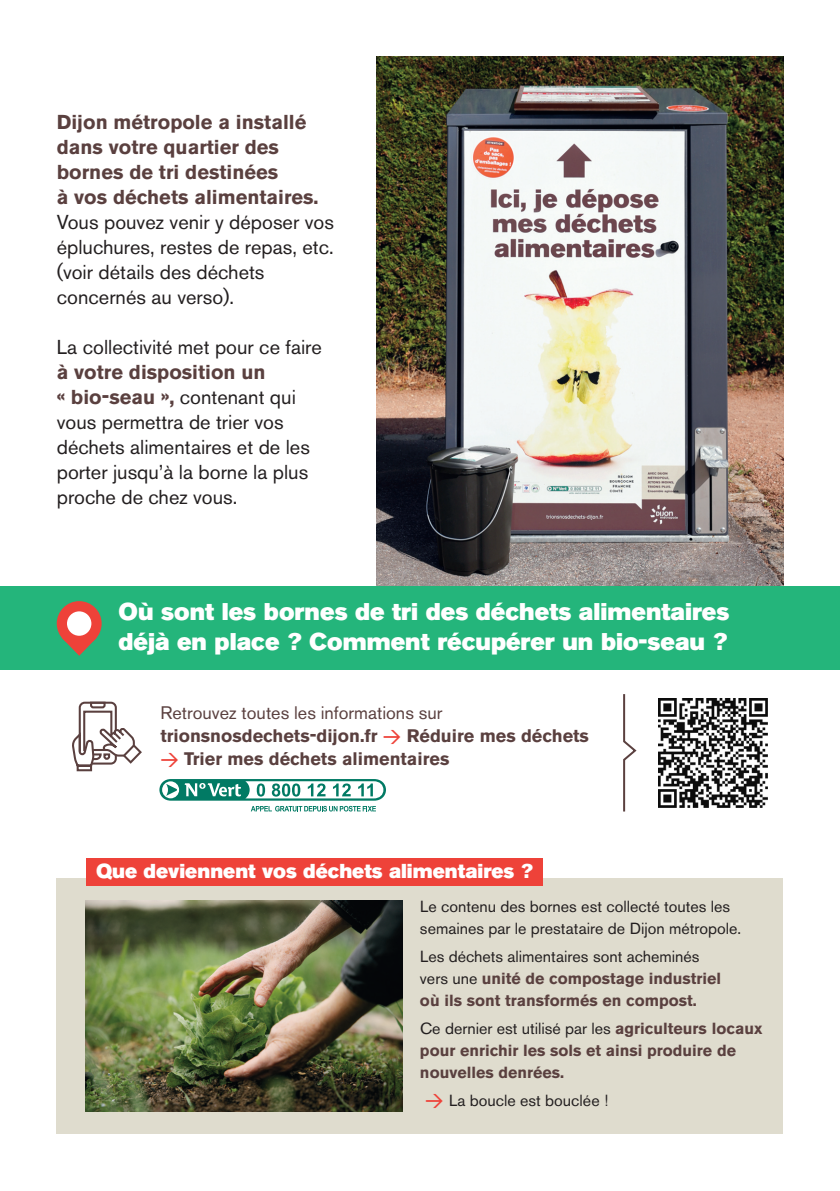
<style>
.page{position:relative;width:840px;height:1191px;background:#fff}
.page>*{position:absolute;margin:0;border:0;box-sizing:border-box;transform-origin:0 0}
.t1{font:24px "Akzidenz Grotesk Pro Super";color:#fff}
.t2{font:20px/25px "Akzidenz Grotesk Pro";color:#231f20}
.t3{font:20px "Akzidenz Grotesk Pro Super";color:#fff}
.t4{font:700 18px "Akzidenz Grotesk Pro";color:#5a403f}
.t5{font:18px "Akzidenz Grotesk Pro";color:#5a403f}
.t6{font:700 16px/22px "Akzidenz Grotesk Pro";color:#5a403f}
.t7{font:16px/22px "Akzidenz Grotesk Pro";color:#231f20}
.s1{font-weight:700;color:#5a403f}
.s2{font-family:"DIN Pro";font-weight:500;color:#ee4239}
.s3{font-weight:400;color:#231f20}
.s4{font-family:"DIN Pro";font-weight:500;font-size:18px;color:#ee4239}
</style>
<div class="page">
<img style="left:376px;top:57px;width:406px;height:529px">
<div style="left:0;top:586px;width:839px;height:83px;background:#24b57b"></div>
<svg style="left:623px;top:694px;width:14px;height:118px"></svg>
<svg style="left:72px;top:701px;width:70px;height:71px"></svg>
<svg style="left:251px;top:806px;width:125px;height:5px"></svg>
<svg style="left:157px;top:777px;width:231px;height:25px"></svg>
<svg style="left:159px;top:779px;width:227px;height:21px"></svg>
<div style="left:57px;top:601px;width:45px;height:45px;background:#ee4239;border-radius:50%"></div>
<svg style="left:62px;top:631px;width:34px;height:25px"></svg>
<div style="left:67px;top:611px;width:24px;height:25px;background:#fff;border-radius:50%"></div>
<img style="left:658px;top:698px;width:109px;height:109px">
<div style="left:57px;top:878px;width:725px;height:256px;background:#dfdcce"></div>
<div style="left:86px;top:858px;width:456px;height:27px;background:#ee4239"></div>
<img style="left:86px;top:900px;width:316px;height:211px">
<p class="t2" style="left:57px;top:112px;width:278px"><span class="s1">Dijon métropole a installé dans votre quartier des bornes de tri destinées<br>à vos déchets alimentaires.<br></span>Vous pouvez venir y déposer vos épluchures, restes de repas, etc. (voir détails des déchets concernés au verso).</p>
<p class="t2" style="left:57px;top:337px;width:266px">La collectivité met pour ce faire <span class="s1">à votre disposition un<br>« bio-seau »,</span> contenant qui vous permettra de trier vos déchets alimentaires et de les porter jusqu’à la borne la plus proche de chez vous.</p>
<p class="t1" style="left:118px;top:602px;width:612px">Où sont les bornes de tri des déchets alimentaires</p>
<p class="t1" style="left:118px;top:632px;width:610px">déjà en place ? Comment récupérer un bio-seau ?</p>
<p class="t5" style="left:160px;top:706px;width:283px">Retrouvez toutes les informations sur</p>
<p class="t4" style="left:160px;top:729px;width:430px">trionsnosdechets-dijon.fr <span class="s2">→</span> Réduire mes déchets</p>
<p class="t4" style="left:160px;top:752px;width:290px"><span class="s2">→</span> Trier mes déchets alimentaires</p>
<p class="t3" style="left:96px;top:863px;width:438px">Que deviennent vos déchets alimentaires ?</p>
<p class="t7" style="left:420px;top:897px;width:322px">Le contenu des bornes est collecté toutes les semaines par le prestataire de Dijon métropole.</p>
<p class="t6" style="left:420px;top:946px;width:302px"><span class="s3">Les déchets alimentaires sont acheminés vers une</span> unité de compostage industriel où ils sont transformés en compost.</p>
<p class="t6" style="left:420px;top:1018px;width:343px"><span class="s3">Ce dernier est utilisé par les</span> agriculteurs locaux pour enrichir les sols et ainsi produire de nouvelles denrées.</p>
<p class="t7" style="left:425px;top:1091px;width:184px"><span class="s4">→</span> La boucle est bouclée !</p>
</div>
